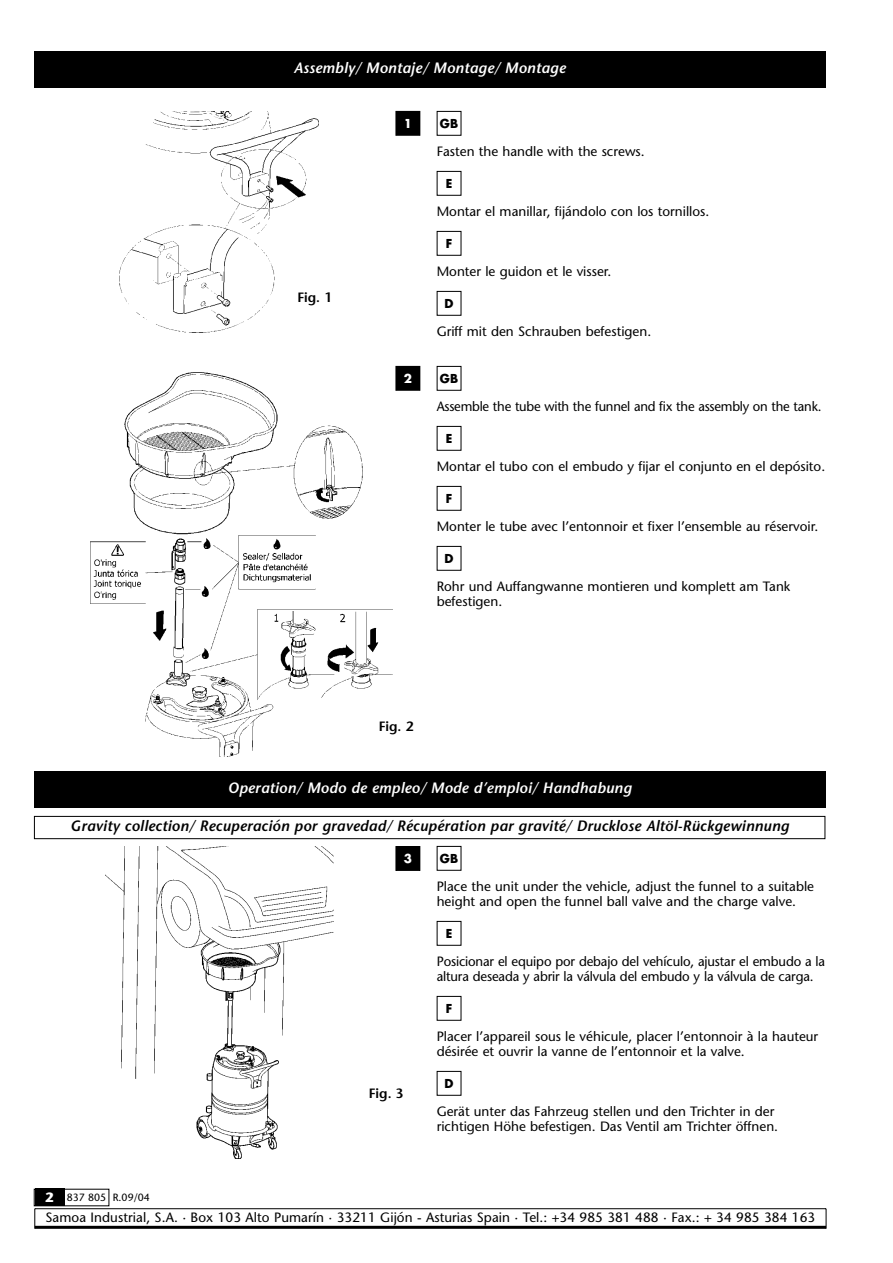
<style>
.page{position:relative;width:893px;height:1263px;background:#fff}
.page>*{position:absolute;margin:0;border:0;box-sizing:border-box;transform-origin:0 0}
.t1{font:italic 600 15px "Stone Sans";letter-spacing:.01em;color:#000}
.t2{font:italic 600 15px "Stone Sans";letter-spacing:.01em;color:#fff}
.t3{font:13.5px/15px "Stone Sans";color:#000}
.t4{font:600 13.5px "Stone Sans";color:#000}
.t5{font:700 12px "Futura";color:#000}
.t6{font:700 12px "Futura";color:#fff}
.t7{font:10.5px "Stone Sans";color:#000}
.s1{font-weight:700;font-size:13.5px;color:#fff}
</style>
<div class="page">
<img style="left:106px;top:846px;width:228px;height:313px">
<img style="left:119px;top:111px;width:199px;height:222px">
<div style="left:35px;top:1189px;width:29px;height:17px;background:#000"></div>
<hr style="left:35px;top:1226px;width:791px;height:3px;background:#000">
<div style="left:34px;top:1189px;width:75px;height:17px;border:1px solid #000"></div>
<hr style="left:35px;top:1208px;width:791px;height:1px;background:#000">
<svg style="left:825px;top:1209px;width:1px;height:20px"></svg>
<svg style="left:34px;top:1209px;width:1px;height:20px"></svg>
<div style="left:396px;top:847px;width:23px;height:23px;background:#000"></div>
<div style="left:395px;top:846px;width:25px;height:25px;border:1px solid #000"></div>
<div style="left:396px;top:112px;width:23px;height:23px;background:#000"></div>
<div style="left:395px;top:111px;width:25px;height:25px;border:1px solid #000"></div>
<div style="left:436px;top:111px;width:25px;height:25px;border:1px solid #000"></div>
<div style="left:34px;top:51px;width:791px;height:36px;background:#000"></div>
<div style="left:34px;top:771px;width:791px;height:36px;background:#000"></div>
<div style="left:436px;top:171px;width:25px;height:25px;border:1px solid #000"></div>
<div style="left:436px;top:231px;width:25px;height:25px;border:1px solid #000"></div>
<div style="left:436px;top:291px;width:25px;height:25px;border:1px solid #000"></div>
<img style="left:91px;top:372px;width:301px;height:384px">
<div style="left:296px;top:291px;width:41px;height:21px;background:#fff"></div>
<div style="left:377px;top:720px;width:41px;height:21px;background:#fff"></div>
<div style="left:34px;top:816px;width:791px;height:23px;border:1px solid #000"></div>
<div style="left:436px;top:366px;width:25px;height:25px;border:1px solid #000"></div>
<div style="left:436px;top:426px;width:25px;height:25px;border:1px solid #000"></div>
<div style="left:436px;top:486px;width:25px;height:25px;border:1px solid #000"></div>
<div style="left:436px;top:546px;width:25px;height:25px;border:1px solid #000"></div>
<div style="left:396px;top:367px;width:23px;height:23px;background:#000"></div>
<div style="left:395px;top:366px;width:25px;height:25px;border:1px solid #000"></div>
<div style="left:436px;top:846px;width:25px;height:25px;border:1px solid #000"></div>
<div style="left:436px;top:921px;width:25px;height:25px;border:1px solid #000"></div>
<div style="left:436px;top:996px;width:25px;height:25px;border:1px solid #000"></div>
<div style="left:436px;top:1071px;width:25px;height:25px;border:1px solid #000"></div>
<p class="t2" style="left:294px;top:62px;width:273px">Assembly/ Montaje/ Montage/ Montage</p>
<p class="t4" style="left:297px;top:293px;width:36px">Fig. 1</p>
<p class="t6" style="left:404px;top:118px;width:10px">1</p>
<p class="t5" style="left:440px;top:118px;width:20px">GB</p>
<p class="t6" style="left:404px;top:373px;width:10px">2</p>
<p class="t3" style="left:436px;top:145px;width:209px">Fasten the handle with the screws.</p>
<p class="t5" style="left:446px;top:178px;width:8px">E</p>
<p class="t3" style="left:436px;top:205px;width:274px">Montar el manillar, fijándolo con los tornillos.</p>
<p class="t5" style="left:446px;top:238px;width:8px">F</p>
<p class="t3" style="left:436px;top:265px;width:176px">Monter le guidon et le visser.</p>
<p class="t5" style="left:444px;top:298px;width:11px">D</p>
<p class="t3" style="left:436px;top:325px;width:216px">Griff mit den Schrauben befestigen.</p>
<p class="t5" style="left:440px;top:373px;width:20px">GB</p>
<p class="t3" style="left:436px;top:400px;width:386px">Assemble the tube with the funnel and fix the assembly on the tank.</p>
<p class="t5" style="left:446px;top:433px;width:8px">E</p>
<p class="t3" style="left:436px;top:460px;width:390px">Montar el tubo con el embudo y fijar el conjunto en el depósito.</p>
<p class="t5" style="left:446px;top:493px;width:8px">F</p>
<p class="t3" style="left:436px;top:520px;width:383px">Monter le tube avec l’entonnoir et fixer l’ensemble au réservoir.</p>
<p class="t5" style="left:444px;top:553px;width:11px">D</p>
<p class="t3" style="left:436px;top:580px;width:355px">Rohr und Auffangwanne montieren und komplett am Tank befestigen.</p>
<p class="t4" style="left:379px;top:722px;width:36px">Fig. 2</p>
<p class="t2" style="left:228px;top:782px;width:405px">Operation/ Modo de empleo/ Mode d’emploi/ Handhabung</p>
<p class="t1" style="left:70px;top:820px;width:720px">Gravity collection/ Recuperación por gravedad/ Récupération par gravité/ Drucklose Altöl-Rückgewinnung</p>
<p class="t6" style="left:404px;top:853px;width:10px">3</p>
<p class="t4" style="left:369px;top:1088px;width:36px">Fig. 3</p>
<p class="t5" style="left:440px;top:853px;width:20px">GB</p>
<p class="t3" style="left:436px;top:880px;width:379px">Place the unit under the vehicle, adjust the funnel to a suitable height and open the funnel ball valve and the charge valve.</p>
<p class="t5" style="left:446px;top:928px;width:8px">E</p>
<p class="t3" style="left:436px;top:955px;width:390px">Posicionar el equipo por debajo del vehículo, ajustar el embudo a la altura deseada y abrir la válvula del embudo y la válvula de carga.</p>
<p class="t5" style="left:446px;top:1003px;width:8px">F</p>
<p class="t3" style="left:436px;top:1030px;width:383px">Placer l’appareil sous le véhicule, placer l’entonnoir à la hauteur désirée et ouvrir la vanne de l’entonnoir et la valve.</p>
<p class="t5" style="left:444px;top:1078px;width:11px">D</p>
<p class="t3" style="left:436px;top:1105px;width:343px">Gerät unter das Fahrzeug stellen und den Trichter in der richtigen Höhe befestigen. Das Ventil am Trichter öffnen.</p>
<p class="t7" style="left:45px;top:1193px;width:106px"><span class="s1">2</span> 837 805 R.09/04</p>
<p class="t3" style="left:45px;top:1211px;width:771px">Samoa Industrial, S.A. · Box 103 Alto Pumarín · 33211 Gijón - Asturias Spain · Tel.: +34 985 381 488 · Fax.: + 34 985 384 163</p>
</div>
